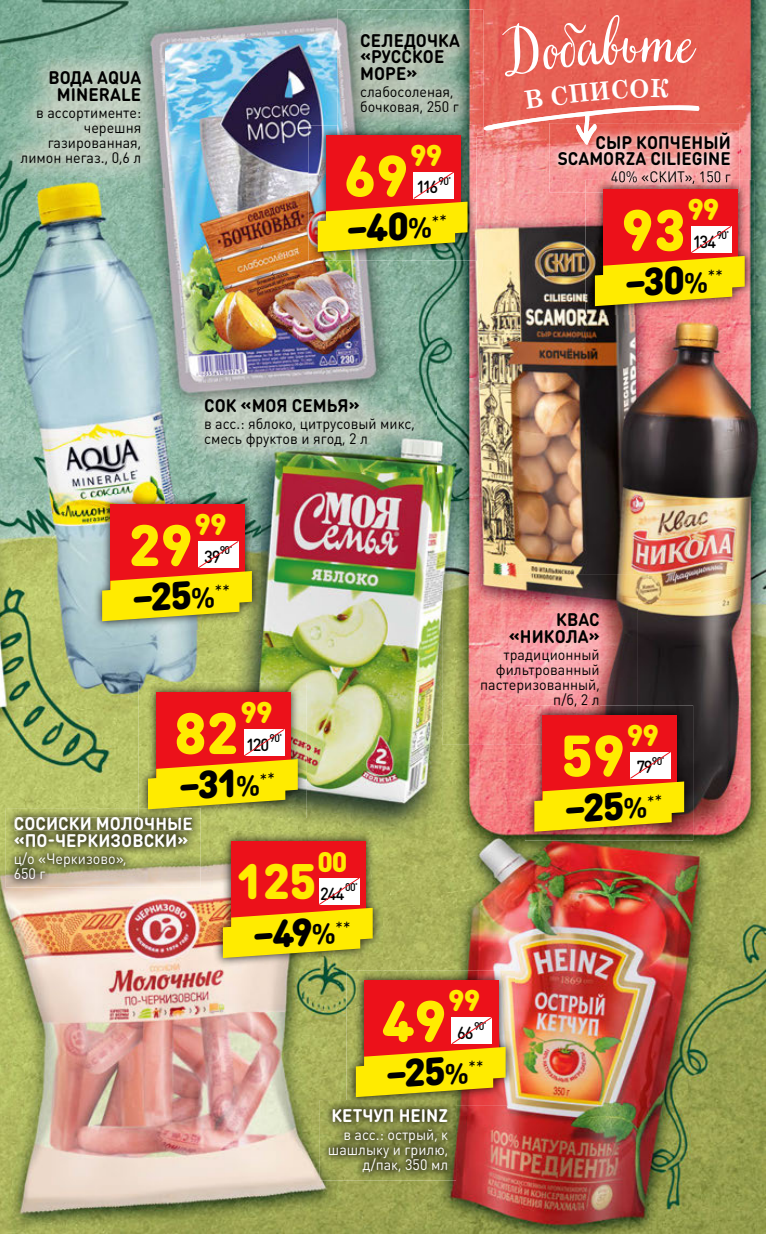
<style>
.page{position:relative;width:766px;height:1234px;background:#fff}
.page>*{position:absolute;margin:0;border:0;box-sizing:border-box;transform-origin:0 0}
.t1{font:60px "Very Berry Pro";color:#fff;scale:.95 1}
.t2{font:900 57.45px "DIN Round Pro";color:#ffeb00}
.t3{font:900 49.05px "DIN Round Pro";color:#ffeb00}
.t4{font:900 38.7px "DIN Round Pro";color:#000}
.t5{font:900 29.7px "DIN Round Pro";letter-spacing:-.03em;color:#ffeb00}
.t6{font:900 28.05px "DIN Round Pro";color:#ffeb00}
.t7{font:700 18px/16.5px "DIN Round Pro";letter-spacing:.005em;color:#000;text-align:right;scale:.95 1}
.t8{font:700 18px/16.5px "DIN Round Pro";letter-spacing:.005em;color:#fff;scale:.95 1}
.t9{font:500 17.4px "DIN Round Pro";letter-spacing:-.075em;color:#000;scale:.95 1}
.t10{font:15px/15px "DIN Round Pro";color:#000;scale:.95 1}
.t11{font:15px/15px "DIN Round Pro";color:#fff;text-align:right;scale:.95 1}
.t12{font:500 11.1px "DIN Round Pro";letter-spacing:-.07em;color:#000;scale:.95 1}
.s1{font-weight:700;font-size:28.95px}
</style>
<div class="page">
<img style="left:0;top:0;width:765px;height:1233px">
<img style="left:93px;top:495px;width:168px;height:135px">
<div style="left:110px;top:504px;width:135px;height:85px;background:#ec111a"></div>
<svg style="left:102px;top:541px;width:150px;height:80px"></svg>
<img style="left:320px;top:1099px;width:136px;height:81px">
<img style="left:6px;top:808px;width:194px;height:79px">
<img style="left:15px;top:817px;width:178px;height:13px">
<img style="left:549px;top:123px;width:190px;height:69px">
<img style="left:611px;top:171px;width:119px;height:9px">
<img style="left:337px;top:9px;width:146px;height:127px">
<img style="left:0;top:47px;width:164px;height:140px">
<img style="left:181px;top:375px;width:255px;height:96px">
<img style="left:442px;top:574px;width:195px;height:170px">
<img style="left:554px;top:693px;width:45px;height:12px">
<img style="left:346px;top:970px;width:169px;height:135px">
<img style="left:346px;top:1099px;width:110px;height:6px">
<div style="left:364px;top:979px;width:134px;height:86px;background:#ec111a"></div>
<svg style="left:356px;top:1016px;width:149px;height:80px"></svg>
<img style="left:213px;top:831px;width:169px;height:135px">
<div style="left:231px;top:840px;width:134px;height:86px;background:#ec111a"></div>
<svg style="left:223px;top:877px;width:149px;height:80px"></svg>
<img style="left:585px;top:180px;width:168px;height:135px">
<img style="left:585px;top:180px;width:154px;height:12px">
<img style="left:611px;top:180px;width:119px;height:4px">
<div style="left:603px;top:189px;width:134px;height:86px;background:#ec111a"></div>
<svg style="left:594px;top:226px;width:150px;height:80px"></svg>
<img style="left:308px;top:125px;width:168px;height:135px">
<img style="left:337px;top:125px;width:139px;height:11px">
<div style="left:326px;top:135px;width:134px;height:85px;background:#ec111a"></div>
<svg style="left:317px;top:172px;width:150px;height:80px"></svg>
<img style="left:525px;top:705px;width:168px;height:135px">
<img style="left:525px;top:705px;width:112px;height:39px">
<div style="left:542px;top:714px;width:135px;height:86px;background:#ec111a"></div>
<svg style="left:534px;top:751px;width:150px;height:80px"></svg>
<img style="left:139px;top:682px;width:167px;height:135px">
<img style="left:139px;top:808px;width:61px;height:9px">
<img style="left:139px;top:817px;width:54px;height:1px">
<div style="left:156px;top:692px;width:135px;height:85px;background:#ec111a"></div>
<svg style="left:148px;top:729px;width:150px;height:80px"></svg>
<svg style="left:483px;top:14px;width:216px;height:131px;background:#e86b60"></svg>
<p class="t7" style="left:48px;top:69px;width:99px;text-align:center">ВОДА AQUA<br>MINERALE</p>
<p class="t10" style="left:21px;top:104px;width:129px;text-align:right">в ассортименте: черешня газированная, лимон негаз., 0,6 л</p>
<p class="t7" style="left:360px;top:31px;width:107px;text-align:left">СЕЛЕДОЧКА «РУССКОЕ<br>МОРЕ»</p>
<p class="t10" style="left:360px;top:83px;width:105px">слабосоленая, бочковая, 250 г</p>
<h3 class="t5" style="left:410px;top:132px;width:34px">99</h3>
<p class="t9" style="left:416px;top:175px;width:25px">116</p>
<h2 class="t2" style="left:344px;top:132px;width:65px">69</h2>
<p class="t12" style="left:438px;top:173px;width:15px">90<sup>*</sup></p>
<h3 class="t4" style="left:343px;top:200px;width:103px;rotate:-4deg">–40<span class="s1">%</span> <sup>**</sup></h3>
<h1 class="t1" style="left:641px;top:0;width:41px">т</h1>
<p class="t7" style="left:557px;top:133px;width:184px">СЫР КОПЧЕНЫЙ<br>SCAMORZA CILIEGINE</p>
<p class="t10" style="left:610px;top:169px;width:128px">40% «СКИТ», 150 г</p>
<h3 class="t5" style="left:687px;top:187px;width:34px">99</h3>
<p class="t9" style="left:692px;top:229px;width:26px">134</p>
<h2 class="t2" style="left:621px;top:186px;width:65px">93</h2>
<p class="t12" style="left:716px;top:227px;width:15px">90<sup>*</sup></p>
<h3 class="t4" style="left:621px;top:254px;width:101px;rotate:-4deg">–30<span class="s1">%</span> <sup>**</sup></h3>
<p class="t7" style="left:204px;top:396px;width:165px">СОК «МОЯ СЕМЬЯ»</p>
<p class="t10" style="left:204px;top:416px;width:223px">в асс.: яблоко, цитрусовый микс, смесь фруктов и ягод, 2 л</p>
<h3 class="t5" style="left:194px;top:501px;width:34px">99</h3>
<p class="t9" style="left:204px;top:544px;width:19px">39</p>
<h2 class="t2" style="left:128px;top:501px;width:65px">29</h2>
<p class="t12" style="left:220px;top:542px;width:15px">90<sup>*</sup></p>
<h3 class="t4" style="left:129px;top:569px;width:100px;rotate:-4deg">–25<span class="s1">%</span> <sup>**</sup></h3>
<h3 class="t5" style="left:240px;top:689px;width:34px">99</h3>
<p class="t9" style="left:246px;top:732px;width:26px">120</p>
<h2 class="t2" style="left:174px;top:689px;width:65px">82</h2>
<p class="t12" style="left:269px;top:730px;width:15px">90<sup>*</sup></p>
<h3 class="t4" style="left:176px;top:757px;width:99px;rotate:-4deg">–31<span class="s1">%</span> <sup>**</sup></h3>
<p class="t8" style="left:14px;top:814px;width:190px">СОСИСКИ МОЛОЧНЫЕ «ПО-ЧЕРКИЗОВСКИ»</p>
<p class="t11" style="left:14px;top:850px;width:120px;text-align:left">ц/о «Черкизово»,<br>650 г</p>
<h3 class="t6" style="left:317px;top:840px;width:32px">00</h3>
<p class="t9" style="left:320px;top:881px;width:27px">244</p>
<h3 class="t3" style="left:236px;top:843px;width:81px">125</h3>
<p class="t12" style="left:345px;top:879px;width:15px">00<sup>*</sup></p>
<h3 class="t4" style="left:250px;top:906px;width:100px;rotate:-4deg">–49<span class="s1">%</span> <sup>**</sup></h3>
<p class="t7" style="left:508px;top:610px;width:97px">КВАС «НИКОЛА»</p>
<p class="t10" style="left:480px;top:646px;width:127px;text-align:right">традиционный фильтрованный пастеризованный, п/б, 2 л</p>
<h3 class="t5" style="left:626px;top:712px;width:34px">99</h3>
<p class="t9" style="left:636px;top:755px;width:19px">79</p>
<h2 class="t2" style="left:560px;top:712px;width:65px">59</h2>
<p class="t12" style="left:651px;top:753px;width:15px">90<sup>*</sup></p>
<h3 class="t4" style="left:561px;top:779px;width:100px;rotate:-4deg">–25<span class="s1">%</span> <sup>**</sup></h3>
<h3 class="t5" style="left:448px;top:977px;width:34px">99</h3>
<p class="t9" style="left:457px;top:1020px;width:19px">66</p>
<h2 class="t2" style="left:382px;top:977px;width:65px">49</h2>
<p class="t12" style="left:474px;top:1018px;width:15px">90<sup>*</sup></p>
<h3 class="t4" style="left:382px;top:1045px;width:100px;rotate:-4deg">–25<span class="s1">%</span> <sup>**</sup></h3>
<p class="t8" style="left:331px;top:1106px;width:124px">КЕТЧУП HEINZ</p>
<p class="t11" style="left:328px;top:1125px;width:128px">в асс.: острый, к шашлыку и грилю, д/пак, 350 мл</p>
</div>
